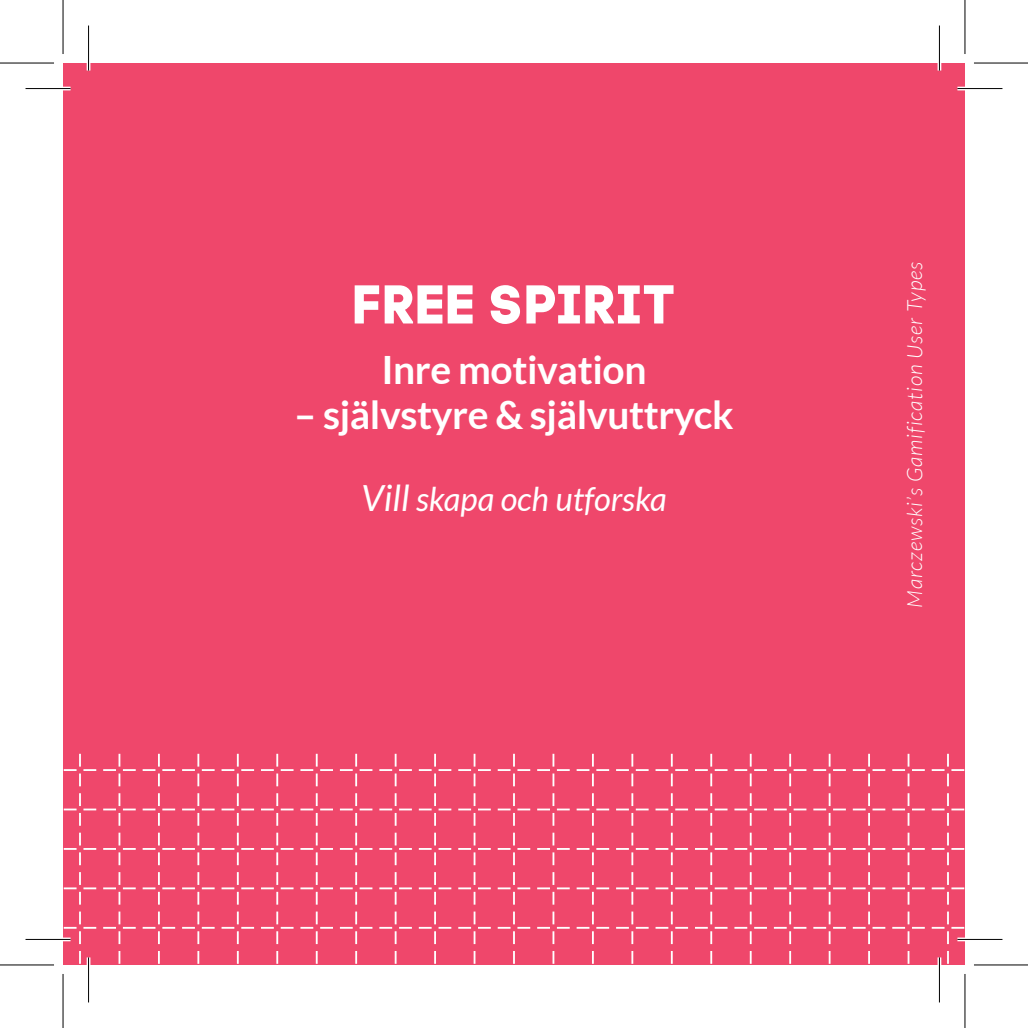
<style>
.page{position:relative;width:1028px;height:1028px;background:#fff}
.page>*{position:absolute;margin:0;border:0;box-sizing:border-box;transform-origin:0 0}
.t1{font:700 54px "Code Pro";letter-spacing:.005em;color:#fff}
.t2{font:700 39px "Lato";letter-spacing:-.01em;color:#fff}
.t3{font:italic 33px "Lato";color:#fff}
.t4{font:italic 300 21px "Lato";letter-spacing:.04em;color:#fff}
.s1{font-size:36px}
</style>
<div class="page">
<div style="left:63px;top:63px;width:901px;height:901px;background:#ef476b"></div>
<svg style="left:64px;top:753px;width:32px;height:33px"></svg>
<svg style="left:64px;top:793px;width:32px;height:32px"></svg>
<svg style="left:64px;top:832px;width:32px;height:33px"></svg>
<svg style="left:64px;top:872px;width:32px;height:32px"></svg>
<svg style="left:64px;top:911px;width:32px;height:33px"></svg>
<svg style="left:64px;top:951px;width:32px;height:14px"></svg>
<svg style="left:103px;top:753px;width:33px;height:33px"></svg>
<svg style="left:103px;top:793px;width:33px;height:32px"></svg>
<svg style="left:103px;top:832px;width:33px;height:33px"></svg>
<svg style="left:103px;top:872px;width:33px;height:32px"></svg>
<svg style="left:103px;top:911px;width:33px;height:33px"></svg>
<svg style="left:103px;top:951px;width:33px;height:14px"></svg>
<svg style="left:143px;top:753px;width:32px;height:33px"></svg>
<svg style="left:143px;top:793px;width:32px;height:32px"></svg>
<svg style="left:143px;top:832px;width:32px;height:33px"></svg>
<svg style="left:143px;top:872px;width:32px;height:32px"></svg>
<svg style="left:143px;top:911px;width:32px;height:33px"></svg>
<svg style="left:143px;top:951px;width:32px;height:14px"></svg>
<svg style="left:182px;top:753px;width:33px;height:33px"></svg>
<svg style="left:182px;top:793px;width:33px;height:32px"></svg>
<svg style="left:182px;top:832px;width:33px;height:33px"></svg>
<svg style="left:182px;top:872px;width:33px;height:32px"></svg>
<svg style="left:182px;top:911px;width:33px;height:33px"></svg>
<svg style="left:182px;top:951px;width:33px;height:14px"></svg>
<svg style="left:221px;top:753px;width:33px;height:33px"></svg>
<svg style="left:221px;top:793px;width:33px;height:32px"></svg>
<svg style="left:221px;top:832px;width:33px;height:33px"></svg>
<svg style="left:221px;top:872px;width:33px;height:32px"></svg>
<svg style="left:221px;top:911px;width:33px;height:33px"></svg>
<svg style="left:221px;top:951px;width:33px;height:14px"></svg>
<svg style="left:261px;top:753px;width:32px;height:33px"></svg>
<svg style="left:261px;top:793px;width:32px;height:32px"></svg>
<svg style="left:261px;top:832px;width:32px;height:33px"></svg>
<svg style="left:261px;top:872px;width:32px;height:32px"></svg>
<svg style="left:261px;top:911px;width:32px;height:33px"></svg>
<svg style="left:261px;top:951px;width:32px;height:14px"></svg>
<svg style="left:300px;top:753px;width:33px;height:33px"></svg>
<svg style="left:300px;top:793px;width:33px;height:32px"></svg>
<svg style="left:300px;top:832px;width:33px;height:33px"></svg>
<svg style="left:300px;top:872px;width:33px;height:32px"></svg>
<svg style="left:300px;top:911px;width:33px;height:33px"></svg>
<svg style="left:300px;top:951px;width:33px;height:14px"></svg>
<svg style="left:340px;top:753px;width:32px;height:33px"></svg>
<svg style="left:340px;top:793px;width:32px;height:32px"></svg>
<svg style="left:340px;top:832px;width:32px;height:33px"></svg>
<svg style="left:340px;top:872px;width:32px;height:32px"></svg>
<svg style="left:340px;top:911px;width:32px;height:33px"></svg>
<svg style="left:340px;top:951px;width:32px;height:14px"></svg>
<svg style="left:379px;top:753px;width:33px;height:33px"></svg>
<svg style="left:379px;top:793px;width:33px;height:32px"></svg>
<svg style="left:379px;top:832px;width:33px;height:33px"></svg>
<svg style="left:379px;top:872px;width:33px;height:32px"></svg>
<svg style="left:379px;top:911px;width:33px;height:33px"></svg>
<svg style="left:379px;top:951px;width:33px;height:14px"></svg>
<svg style="left:419px;top:753px;width:32px;height:33px"></svg>
<svg style="left:419px;top:793px;width:32px;height:32px"></svg>
<svg style="left:419px;top:832px;width:32px;height:33px"></svg>
<svg style="left:419px;top:872px;width:32px;height:32px"></svg>
<svg style="left:419px;top:911px;width:32px;height:33px"></svg>
<svg style="left:419px;top:951px;width:32px;height:14px"></svg>
<svg style="left:458px;top:753px;width:33px;height:33px"></svg>
<svg style="left:458px;top:793px;width:33px;height:32px"></svg>
<svg style="left:458px;top:832px;width:33px;height:33px"></svg>
<svg style="left:458px;top:872px;width:33px;height:32px"></svg>
<svg style="left:458px;top:911px;width:33px;height:33px"></svg>
<svg style="left:458px;top:951px;width:33px;height:14px"></svg>
<svg style="left:497px;top:753px;width:33px;height:33px"></svg>
<svg style="left:497px;top:793px;width:33px;height:32px"></svg>
<svg style="left:497px;top:832px;width:33px;height:33px"></svg>
<svg style="left:497px;top:872px;width:33px;height:32px"></svg>
<svg style="left:497px;top:911px;width:33px;height:33px"></svg>
<svg style="left:497px;top:951px;width:33px;height:14px"></svg>
<svg style="left:537px;top:753px;width:32px;height:33px"></svg>
<svg style="left:537px;top:793px;width:32px;height:32px"></svg>
<svg style="left:537px;top:832px;width:32px;height:33px"></svg>
<svg style="left:537px;top:872px;width:32px;height:32px"></svg>
<svg style="left:537px;top:911px;width:32px;height:33px"></svg>
<svg style="left:537px;top:951px;width:32px;height:14px"></svg>
<svg style="left:576px;top:753px;width:33px;height:33px"></svg>
<svg style="left:576px;top:793px;width:33px;height:32px"></svg>
<svg style="left:576px;top:832px;width:33px;height:33px"></svg>
<svg style="left:576px;top:872px;width:33px;height:32px"></svg>
<svg style="left:576px;top:911px;width:33px;height:33px"></svg>
<svg style="left:576px;top:951px;width:33px;height:14px"></svg>
<svg style="left:616px;top:753px;width:32px;height:33px"></svg>
<svg style="left:616px;top:793px;width:32px;height:32px"></svg>
<svg style="left:616px;top:832px;width:32px;height:33px"></svg>
<svg style="left:616px;top:872px;width:32px;height:32px"></svg>
<svg style="left:616px;top:911px;width:32px;height:33px"></svg>
<svg style="left:616px;top:951px;width:32px;height:14px"></svg>
<svg style="left:655px;top:753px;width:33px;height:33px"></svg>
<svg style="left:655px;top:793px;width:33px;height:32px"></svg>
<svg style="left:655px;top:832px;width:33px;height:33px"></svg>
<svg style="left:655px;top:872px;width:33px;height:32px"></svg>
<svg style="left:655px;top:911px;width:33px;height:33px"></svg>
<svg style="left:655px;top:951px;width:33px;height:14px"></svg>
<svg style="left:695px;top:753px;width:32px;height:33px"></svg>
<svg style="left:695px;top:793px;width:32px;height:32px"></svg>
<svg style="left:695px;top:832px;width:32px;height:33px"></svg>
<svg style="left:695px;top:872px;width:32px;height:32px"></svg>
<svg style="left:695px;top:911px;width:32px;height:33px"></svg>
<svg style="left:695px;top:951px;width:32px;height:14px"></svg>
<svg style="left:734px;top:753px;width:33px;height:33px"></svg>
<svg style="left:734px;top:793px;width:33px;height:32px"></svg>
<svg style="left:734px;top:832px;width:33px;height:33px"></svg>
<svg style="left:734px;top:872px;width:33px;height:32px"></svg>
<svg style="left:734px;top:911px;width:33px;height:33px"></svg>
<svg style="left:734px;top:951px;width:33px;height:14px"></svg>
<svg style="left:773px;top:753px;width:33px;height:33px"></svg>
<svg style="left:773px;top:793px;width:33px;height:32px"></svg>
<svg style="left:773px;top:832px;width:33px;height:33px"></svg>
<svg style="left:773px;top:872px;width:33px;height:32px"></svg>
<svg style="left:773px;top:911px;width:33px;height:33px"></svg>
<svg style="left:773px;top:951px;width:33px;height:14px"></svg>
<svg style="left:813px;top:753px;width:32px;height:33px"></svg>
<svg style="left:813px;top:793px;width:32px;height:32px"></svg>
<svg style="left:813px;top:832px;width:32px;height:33px"></svg>
<svg style="left:813px;top:872px;width:32px;height:32px"></svg>
<svg style="left:813px;top:911px;width:32px;height:33px"></svg>
<svg style="left:813px;top:951px;width:32px;height:14px"></svg>
<svg style="left:852px;top:753px;width:33px;height:33px"></svg>
<svg style="left:852px;top:793px;width:33px;height:32px"></svg>
<svg style="left:852px;top:832px;width:33px;height:33px"></svg>
<svg style="left:852px;top:872px;width:33px;height:32px"></svg>
<svg style="left:852px;top:911px;width:33px;height:33px"></svg>
<svg style="left:852px;top:951px;width:33px;height:14px"></svg>
<svg style="left:892px;top:753px;width:32px;height:33px"></svg>
<svg style="left:892px;top:793px;width:32px;height:32px"></svg>
<svg style="left:892px;top:832px;width:32px;height:33px"></svg>
<svg style="left:892px;top:872px;width:32px;height:32px"></svg>
<svg style="left:892px;top:911px;width:32px;height:33px"></svg>
<svg style="left:892px;top:951px;width:32px;height:14px"></svg>
<svg style="left:931px;top:753px;width:33px;height:33px"></svg>
<svg style="left:931px;top:793px;width:33px;height:32px"></svg>
<svg style="left:931px;top:832px;width:33px;height:33px"></svg>
<svg style="left:931px;top:872px;width:33px;height:32px"></svg>
<svg style="left:931px;top:911px;width:33px;height:33px"></svg>
<svg style="left:931px;top:951px;width:33px;height:14px"></svg>
<hr style="left:26px;top:87px;width:45px;height:3px;background:#fff">
<hr style="left:957px;top:87px;width:45px;height:3px;background:#fff">
<svg style="left:26px;top:937px;width:45px;height:4px"></svg>
<svg style="left:957px;top:937px;width:45px;height:4px"></svg>
<hr style="left:87px;top:26px;width:3px;height:45px;background:#fff">
<hr style="left:87px;top:957px;width:3px;height:45px;background:#fff">
<svg style="left:937px;top:26px;width:4px;height:45px"></svg>
<svg style="left:937px;top:957px;width:4px;height:45px"></svg>
<hr style="left:26px;top:88px;width:45px;height:1px;background:#000">
<hr style="left:957px;top:88px;width:45px;height:1px;background:#000">
<hr style="left:26px;top:938px;width:45px;height:1px;background:#000">
<hr style="left:957px;top:938px;width:45px;height:1px;background:#000">
<hr style="left:88px;top:26px;width:1px;height:45px;background:#000">
<hr style="left:88px;top:957px;width:1px;height:45px;background:#000">
<hr style="left:938px;top:26px;width:1px;height:45px;background:#000">
<hr style="left:938px;top:957px;width:1px;height:45px;background:#000">
<hr style="left:0;top:62px;width:54px;height:2px;background:#000">
<hr style="left:973px;top:62px;width:54px;height:2px;background:#000">
<hr style="left:0;top:964px;width:54px;height:1px;background:#000">
<hr style="left:973px;top:964px;width:54px;height:1px;background:#000">
<hr style="left:62px;top:0;width:2px;height:54px;background:#000">
<hr style="left:62px;top:973px;width:2px;height:54px;background:#000">
<hr style="left:964px;top:0;width:1px;height:54px;background:#000">
<hr style="left:964px;top:973px;width:1px;height:54px;background:#000">
<h1 class="t1" style="left:352px;top:271px;width:325px">FREE SPIRIT</h1>
<p class="t2" style="left:381px;top:347px;width:267px">Inre motivation</p>
<p class="t2" style="left:294px;top:392px;width:441px">– självstyre &amp; självuttryck</p>
<p class="t3" style="left:361px;top:481px;width:307px"><span class="s1">Vill</span> skapa och utforska</p>
<p class="t4" style="left:903px;top:607px;width:348px;rotate:-90deg">Marczewski’s Gamification User Types</p>
</div>
